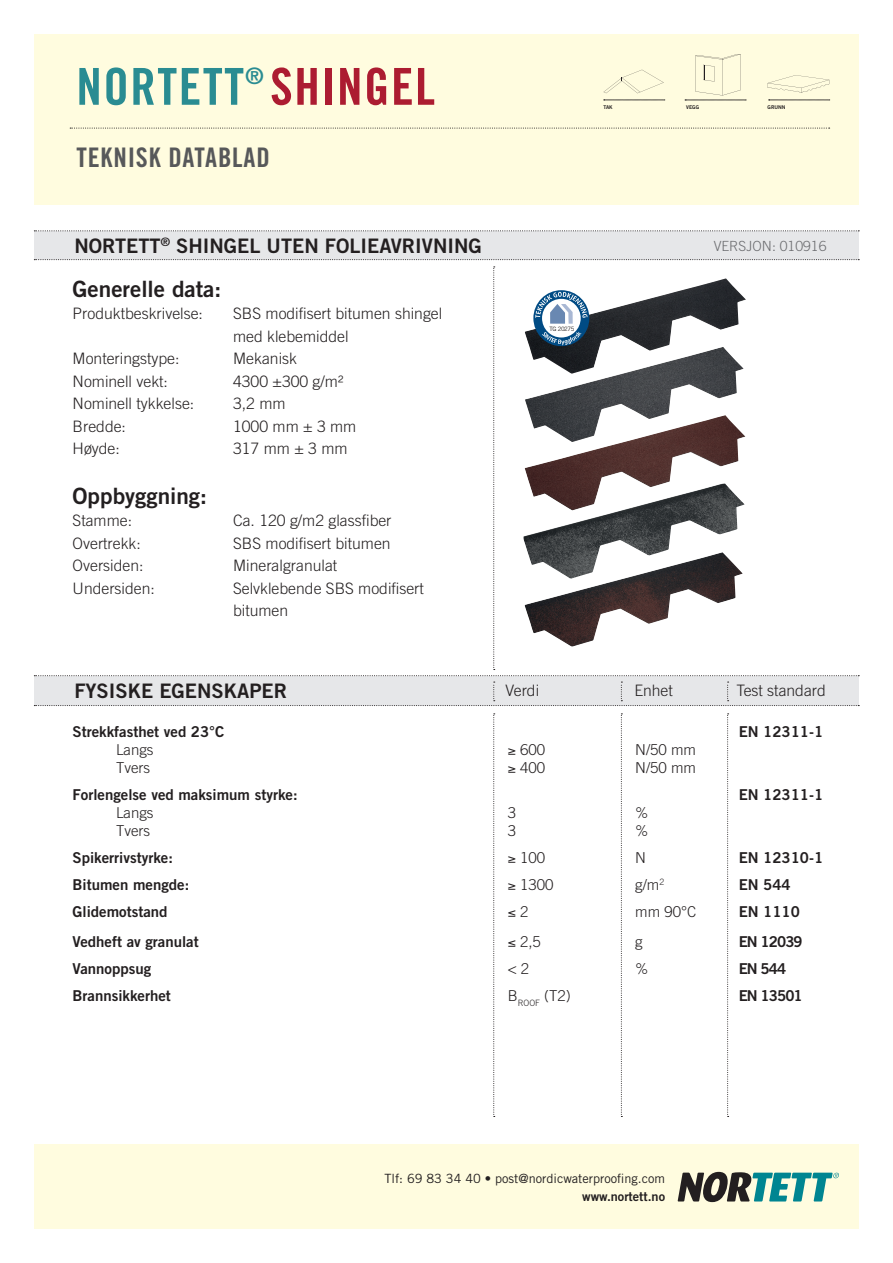
<style>
.page{position:relative;width:893px;height:1263px;background:#fff}
.page>*{position:absolute;margin:0;border:0;box-sizing:border-box;transform-origin:0 0}
.t1{font:51px "Trade Gothic Bold Cond Twenty";letter-spacing:.03em;color:#2a8c92}
.t2{font:51px "Trade Gothic Bold Cond Twenty";letter-spacing:.03em;color:#ac1c31}
.t3{font:27px "Trade Gothic Bold Cond Twenty";letter-spacing:.03em;color:#57585a}
.t4{font:22.8px "Trade Gothic Bold Cond Twenty";color:#2a8c92}
.t5{font:22.5px "Trade Gothic Bold Two";color:#231f20}
.t6{font:19.95px "Trade Gothic Bold Two";color:#231f20}
.t7{font:300 15.75px/22.5px "Trade Gothic";color:#231f20}
.t8{font:15px "Trade Gothic Bold Two";color:#231f20}
.t9{font:300 15px "Trade Gothic";color:#231f20}
.t10{font:300 13.95px "Trade Gothic";color:#6c6d70}
.t11{font:12.75px "Trade Gothic";color:#231f20}
.t12{font:12.75px "Trade Gothic Bold Two";color:#231f20}
.t13{font:6px "Trade Gothic";color:#231f20}
.t14{font:600 6px "Myriad Pro";color:#231f20}
.t15{font:5.1px "Trade Gothic Bold Two";color:#231f20}
.s1{font-family:"Myriad Pro";font-weight:600}
</style>
<div class="page">
<div style="left:34px;top:34px;width:825px;height:170px;background:#fffcdf"></div>
<svg style="left:70px;top:128px;width:760px;height:1px"></svg>
<svg style="left:768px;top:75px;width:61px;height:18px"></svg>
<svg style="left:769px;top:100px;width:61px;height:1px"></svg>
<svg style="left:604px;top:100px;width:61px;height:1px"></svg>
<svg style="left:603px;top:70px;width:61px;height:23px"></svg>
<svg style="left:685px;top:54px;width:61px;height:47px"></svg>
<div style="left:34px;top:1144px;width:825px;height:85px;background:#fffcdf"></div>
<svg style="left:678px;top:1172px;width:161px;height:30px"></svg>
<div style="left:34px;top:231px;width:825px;height:29px;background:#e6e7e9"></div>
<svg style="left:34px;top:259px;width:825px;height:1px"></svg>
<svg style="left:34px;top:230px;width:825px;height:1px"></svg>
<svg style="left:493px;top:713px;width:2px;height:404px"></svg>
<svg style="left:621px;top:713px;width:1px;height:404px"></svg>
<svg style="left:727px;top:713px;width:2px;height:404px"></svg>
<svg style="left:34px;top:266px;width:825px;height:440px"></svg>
<div style="left:557px;top:326px;width:17px;height:6px;background:#fff"></div>
<div style="left:550px;top:326px;width:25px;height:5px;background:#fff"></div>
<h1 class="t1" style="left:76px;top:56px;width:169px">NORTETT</h1>
<h3 class="t4" style="left:246px;top:62px;width:20px">®</h3>
<h1 class="t2" style="left:270px;top:56px;width:166px">SHINGEL</h1>
<h2 class="t3" style="left:77px;top:141px;width:195px">TEKNISK DATABLAD</h2>
<p class="t6" style="left:74px;top:233px;width:409px">NORTETT<sup>®</sup> SHINGEL UTEN FOLIEAVRIVNING</p>
<h3 class="t5" style="left:73px;top:275px;width:150px">Generelle data:</h3>
<p class="t7" style="left:73px;top:302px;width:132px">Produktbeskrivelse:</p>
<p class="t7" style="left:233px;top:302px;width:211px">SBS modifisert bitumen shingel med klebemiddel</p>
<p class="t7" style="left:73px;top:347px;width:108px">Monteringstype:</p>
<p class="t7" style="left:233px;top:347px;width:65px">Mekanisk</p>
<p class="t7" style="left:73px;top:370px;width:97px">Nominell vekt:</p>
<p class="t7" style="left:233px;top:370px;width:112px">4300 ±300 g/m²</p>
<p class="t7" style="left:73px;top:392px;width:123px">Nominell tykkelse:</p>
<p class="t7" style="left:233px;top:392px;width:54px">3,2 mm</p>
<p class="t7" style="left:73px;top:415px;width:55px">Bredde:</p>
<p class="t7" style="left:233px;top:415px;width:125px">1000 mm ± 3 mm</p>
<p class="t7" style="left:73px;top:437px;width:49px">Høyde:</p>
<p class="t7" style="left:233px;top:437px;width:116px">317 mm ± 3 mm</p>
<h3 class="t5" style="left:73px;top:482px;width:136px">Oppbyggning:</h3>
<p class="t7" style="left:73px;top:509px;width:61px">Stamme:</p>
<p class="t7" style="left:233px;top:509px;width:160px">Ca. 120 g/m2 glassfiber</p>
<p class="t7" style="left:73px;top:532px;width:70px">Overtrekk:</p>
<p class="t7" style="left:233px;top:532px;width:159px">SBS modifisert bitumen</p>
<p class="t7" style="left:73px;top:554px;width:72px">Oversiden:</p>
<p class="t7" style="left:233px;top:554px;width:106px">Mineralgranulat</p>
<p class="t7" style="left:73px;top:577px;width:84px">Undersiden:</p>
<p class="t7" style="left:233px;top:577px;width:192px">Selvklebende SBS modifisert bitumen</p>
<p class="t15" style="left:603px;top:104px;width:11px">TAK</p>
<p class="t15" style="left:686px;top:104px;width:14px">VEGG</p>
<p class="t15" style="left:768px;top:104px;width:20px">GRUNN</p>
<p class="t13" style="left:550px;top:325px;width:26px">TG 202<span class="s1">75</span></p>
<p class="t14" style="left:550px;top:325px;width:26px">TG 20222</p>
<p class="t10" style="left:714px;top:238px;width:114px">VERSJON: 010916</p>
<p class="t6" style="left:74px;top:678px;width:214px">FYSISKE EGENSKAPER</p>
<p class="t7" style="left:505px;top:679px;width:35px">Verdi</p>
<p class="t7" style="left:634px;top:679px;width:40px">Enhet</p>
<p class="t7" style="left:736px;top:679px;width:91px">Test standard</p>
<p class="t8" style="left:73px;top:722px;width:153px">Strekkfasthet ved 23°C</p>
<p class="t8" style="left:739px;top:722px;width:86px">EN 12311-1</p>
<p class="t9" style="left:116px;top:740px;width:39px">Langs</p>
<p class="t9" style="left:508px;top:740px;width:39px">≥ 600</p>
<p class="t9" style="left:635px;top:740px;width:62px">N/50 mm</p>
<p class="t9" style="left:116px;top:758px;width:36px">Tvers</p>
<p class="t9" style="left:508px;top:758px;width:39px">≥ 400</p>
<p class="t9" style="left:635px;top:758px;width:62px">N/50 mm</p>
<p class="t8" style="left:73px;top:785px;width:226px">Forlengelse ved maksimum styrke:</p>
<p class="t8" style="left:739px;top:785px;width:86px">EN 12311-1</p>
<p class="t9" style="left:116px;top:803px;width:39px">Langs</p>
<p class="t9" style="left:508px;top:803px;width:10px">3</p>
<p class="t9" style="left:635px;top:803px;width:15px">%</p>
<p class="t9" style="left:116px;top:821px;width:36px">Tvers</p>
<p class="t9" style="left:508px;top:821px;width:10px">3</p>
<p class="t9" style="left:635px;top:821px;width:15px">%</p>
<p class="t8" style="left:73px;top:848px;width:102px">Spikerrivstyrke:</p>
<p class="t9" style="left:508px;top:848px;width:39px">≥ 100</p>
<p class="t9" style="left:635px;top:848px;width:12px">N</p>
<p class="t8" style="left:739px;top:848px;width:86px">EN 12310-1</p>
<p class="t8" style="left:73px;top:875px;width:118px">Bitumen mengde:</p>
<p class="t9" style="left:508px;top:875px;width:47px">≥ 1300</p>
<p class="t9" style="left:635px;top:875px;width:31px">g/m<sup>2</sup></p>
<p class="t8" style="left:739px;top:875px;width:54px">EN 544</p>
<p class="t8" style="left:73px;top:902px;width:97px">Glidemotstand</p>
<p class="t9" style="left:508px;top:902px;width:22px">≤ 2</p>
<p class="t9" style="left:635px;top:902px;width:63px">mm 90°C</p>
<p class="t8" style="left:739px;top:902px;width:63px">EN 1110</p>
<p class="t8" style="left:73px;top:932px;width:128px">Vedheft av granulat</p>
<p class="t9" style="left:508px;top:932px;width:35px">≤ 2,5</p>
<p class="t9" style="left:635px;top:932px;width:9px">g</p>
<p class="t8" style="left:739px;top:932px;width:66px">EN 12039</p>
<p class="t8" style="left:73px;top:959px;width:80px">Vannoppsug</p>
<p class="t9" style="left:508px;top:959px;width:23px">&lt; 2</p>
<p class="t9" style="left:635px;top:959px;width:15px">%</p>
<p class="t8" style="left:739px;top:959px;width:49px">EN 544</p>
<p class="t8" style="left:73px;top:986px;width:100px">Brannsikkerhet</p>
<p class="t9" style="left:508px;top:986px;width:65px">B<sub>ROOF</sub> (T2)</p>
<p class="t8" style="left:739px;top:986px;width:66px">EN 13501</p>
<p class="t11" style="left:384px;top:1170px;width:282px">Tlf: 69 83 34 40 • post@nordicwaterproofing.com</p>
<p class="t12" style="left:582px;top:1188px;width:84px">www.nortett.no</p>
</div>
